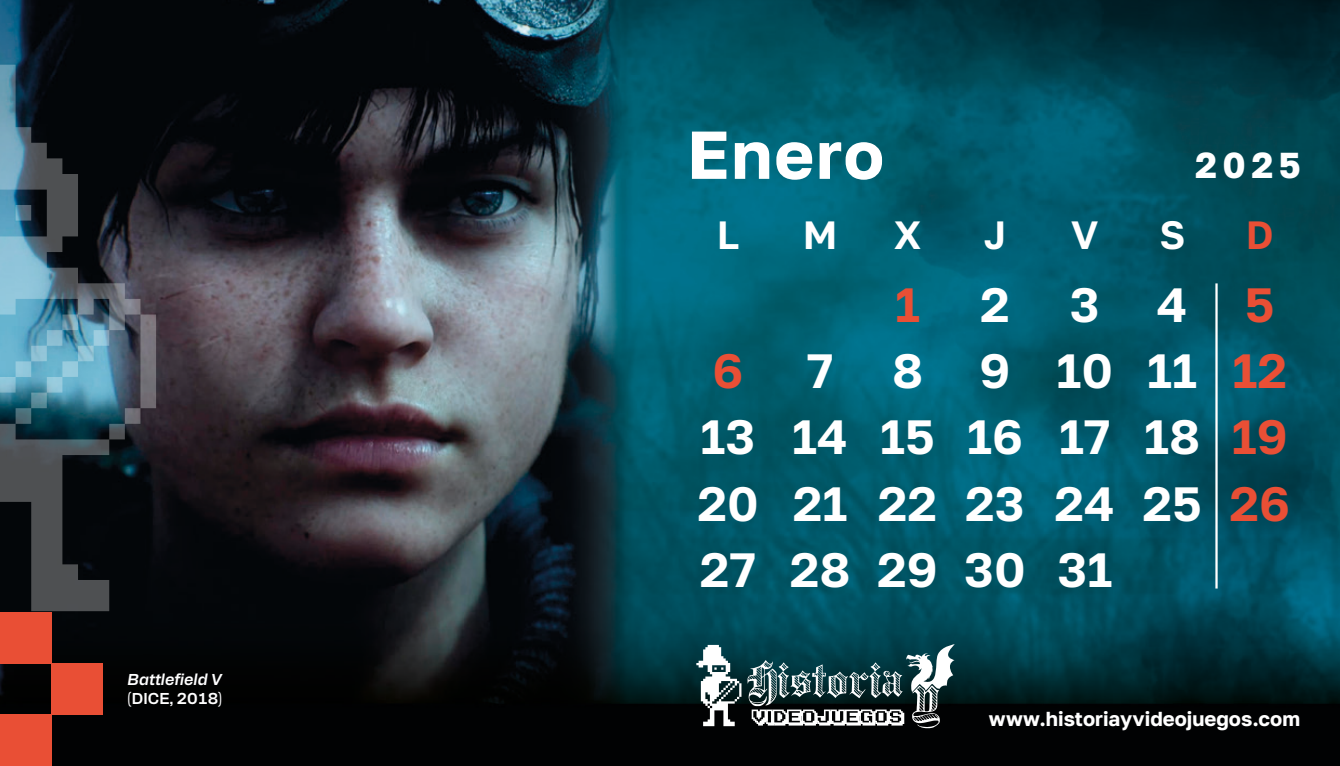
<style>
.page{position:relative;width:1340px;height:766px;background:#fff}
.page>*{position:absolute;margin:0;border:0;box-sizing:border-box;transform-origin:0 0}
.MES{font:700 67.5px "Golos Text";letter-spacing:.03em;color:#fff}
.dias{font:600 47.93px "Golos Text";color:#fff}
.MES-DIAS{font:600 47.93px "Golos Text";color:#fff}
.dias-2{font:600 47.93px "Golos Text";color:#e94f35}
.SEMANA{font:600 39.38px "Golos Text";color:#fff}
.SEMANA-2{font:600 39.38px "Golos Text";color:#e94f35}
.t1{font:700 36px "Golos Text";color:#fff}
.t2{font:700 20.25px "Golos Text";color:#fff}
.pie{font:italic 600 15.75px/18.9px "Alfabet";color:#fff}
.s1{font-style:normal}
.s2{color:#e94f35}
</style>
<div class="page">
<img style="left:0;top:0;width:1339px;height:765px">
<svg style="left:696px;top:644px;width:45px;height:82px"></svg>
<svg style="left:747px;top:644px;width:207px;height:84px"></svg>
<hr style="left:1215px;top:283px;width:2px;height:305px;background:#fff">
<div style="left:0;top:714px;width:51px;height:51px;background:#e94f35"></div>
<div style="left:51px;top:663px;width:51px;height:51px;background:#e94f35"></div>
<div style="left:0;top:612px;width:51px;height:51px;background:#e94f35"></div>
<svg style="left:0;top:49px;width:156px;height:562px;background:#2f414b"></svg>
<p class="pie" style="left:128px;top:668px;width:96px">Battlefield V <span class="s1">(DICE, 2018)</span></p>
<p class="MES" style="left:687px;top:114px;width:198px">Enero</p>
<p class="t1" style="left:1195px;top:144px;width:107px">2025</p>
<p class="SEMANA" style="left:716px;top:211px;width:24px">L</p>
<p class="SEMANA" style="left:802px;top:211px;width:36px">M</p>
<p class="SEMANA" style="left:893px;top:211px;width:29px">X</p>
<p class="SEMANA" style="left:983px;top:211px;width:24px">J</p>
<p class="SEMANA" style="left:1071px;top:211px;width:29px">V</p>
<p class="SEMANA" style="left:1159px;top:211px;width:27px">S</p>
<p class="SEMANA-2" style="left:1245px;top:211px;width:29px">D</p>
<p class="dias-2" style="left:895px;top:276px;width:26px">1</p>
<p class="dias" style="left:980px;top:276px;width:296px">234<span class="s2">5</span></p>
<p class="dias-2" style="left:712px;top:342px;width:32px">6</p>
<p class="dias" style="left:806px;top:342px;width:482px">7 8 9 1011<span class="s2">12</span></p>
<p class="MES-DIAS" style="left:700px;top:408px;width:588px">13 14 15 16 17 18 <span class="s2">19</span></p>
<p class="dias" style="left:697px;top:474px;width:594px">20 21 22 23 24 25 <span class="s2">26</span></p>
<p class="dias" style="left:699px;top:540px;width:414px">27 28 29 30 31</p>
<p class="t2" style="left:988px;top:706px;width:313px">www.historiayvideojuegos.com</p>
</div>
